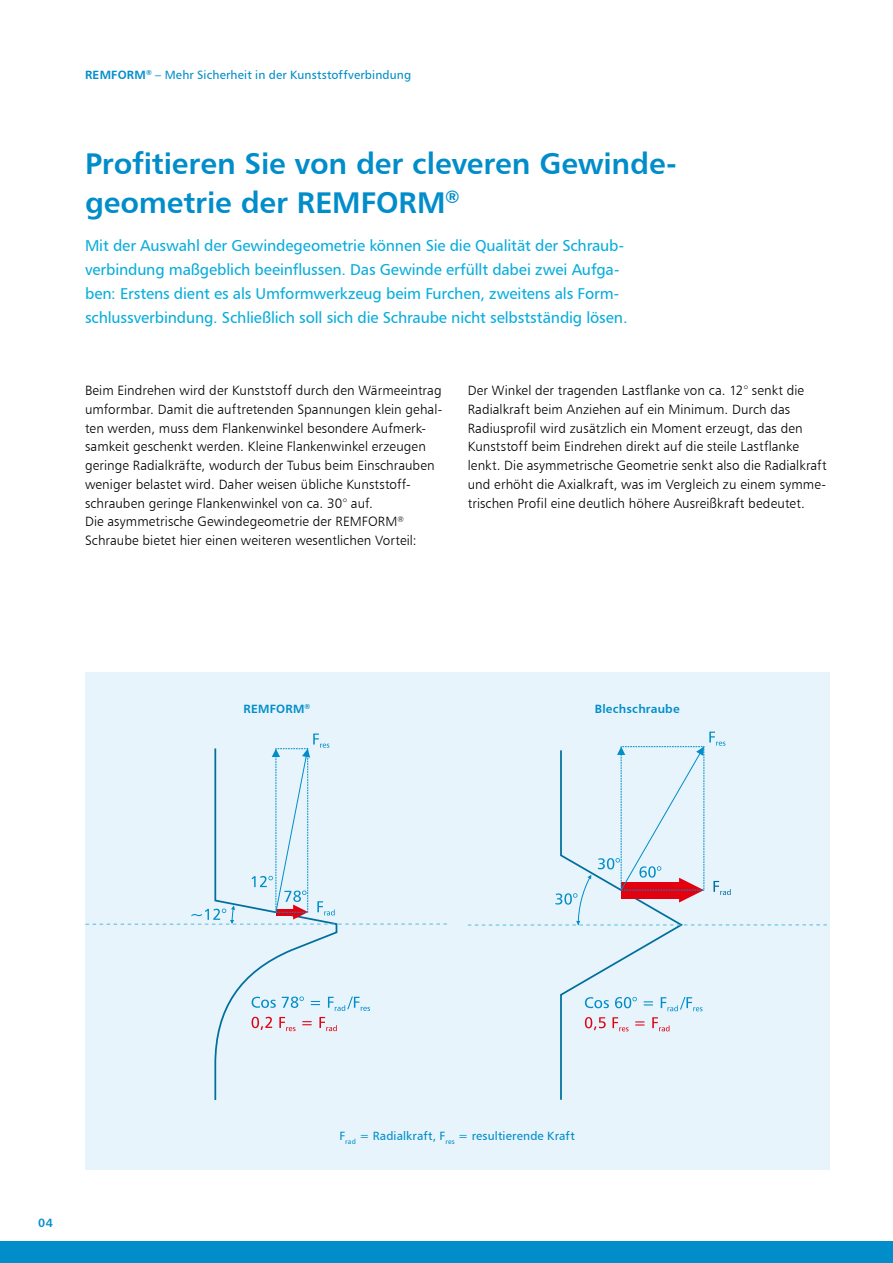
<style>
.page{position:relative;width:893px;height:1263px;background:#fff}
.page>*{position:absolute;margin:0;border:0;box-sizing:border-box;transform-origin:0 0}
.t1{font:30px/38.2px "Humanist 777 BT Bold B";letter-spacing:-.005em;color:#008dca}
.t2{font:15.75px/24px "Humanist 777 BT Roman B";letter-spacing:-.01em;color:#08addc}
.t3{font:13.5px/18.8px "Humanist 777 BT Light B";letter-spacing:.005em;color:#000}
.t4{font:12px "Humanist 777 BT Roman B";letter-spacing:.015em;color:#008dca}
.t5{font:12px "Humanist 777 BT Bold B";letter-spacing:.015em;color:#008dca}
.s1{font-family:"Humanist 777 BT Bold B"}
</style>
<div class="page">
<div style="left:0;top:1242px;width:893px;height:21px;background:#008dca"></div>
<div style="left:85px;top:672px;width:744px;height:497px;background:#e7f4fb"></div>
<svg style="left:85px;top:733px;width:361px;height:367px"></svg>
<svg style="left:468px;top:732px;width:359px;height:368px"></svg>
<p class="t4" style="left:85px;top:67px;width:328px"><span class="s1">REMFORM</span><sup>®</sup> – Mehr Sicherheit in der Kunststoffverbindung</p>
<h1 class="t1" style="left:85px;top:144px;width:593px">Profitieren Sie von der cleveren Gewinde&shy;geometrie der REMFORM<sup>®</sup></h1>
<p class="t2" style="left:85px;top:233px;width:544px">Mit der Auswahl der Gewindegeometrie können Sie die Qualität der Schraub&shy;verbindung maßgeblich beeinflussen. Das Gewinde erfüllt dabei zwei Aufga&shy;ben: Erstens dient es als Umformwerkzeug beim Furchen, zweitens als Form&shy;schlussverbindung. Schließlich soll sich die Schraube nicht selbstständig lösen.</p>
<p class="t3" style="left:85px;top:381px;width:359px">Beim Eindrehen wird der Kunststoff durch den Wärmeeintrag umformbar. Damit die auftretenden Spannungen klein gehal&shy;ten werden, muss dem Flankenwinkel besondere Aufmerk&shy;samkeit geschenkt werden. Kleine Flankenwinkel erzeugen geringe Radialkräfte, wodurch der Tubus beim Einschrauben weniger belastet wird. Daher weisen übliche Kunststoff&shy;schrauben geringe Flankenwinkel von ca. 30° auf.<br>Die asymmetrische Gewindegeometrie der REMFORM<sup>® </sup>Schraube bietet hier einen weiteren wesentlichen Vorteil:</p>
<p class="t3" style="left:468px;top:381px;width:360px">Der Winkel der tragenden Lastflanke von ca. 12° senkt die Radialkraft beim Anziehen auf ein Minimum. Durch das Radiusprofil wird zusätzlich ein Moment erzeugt, das den Kunststoff beim Eindrehen direkt auf die steile Lastflanke lenkt. Die asymmetrische Geometrie senkt also die Radialkraft und erhöht die Axialkraft, was im Vergleich zu einem symme&shy;trischen Profil eine deutlich höhere Ausreißkraft bedeutet.</p>
<p class="t5" style="left:244px;top:701px;width:68px">REMFORM<sup>®</sup></p>
<p class="t5" style="left:595px;top:701px;width:86px">Blechschraube</p>
<p class="t5" style="left:38px;top:1215px;width:16px">04</p>
<p class="t4" style="left:339px;top:1129px;width:237px">F<sub>rad</sub> = Radialkraft, F<sub>res</sub> = resultierende Kraft</p>
</div>
